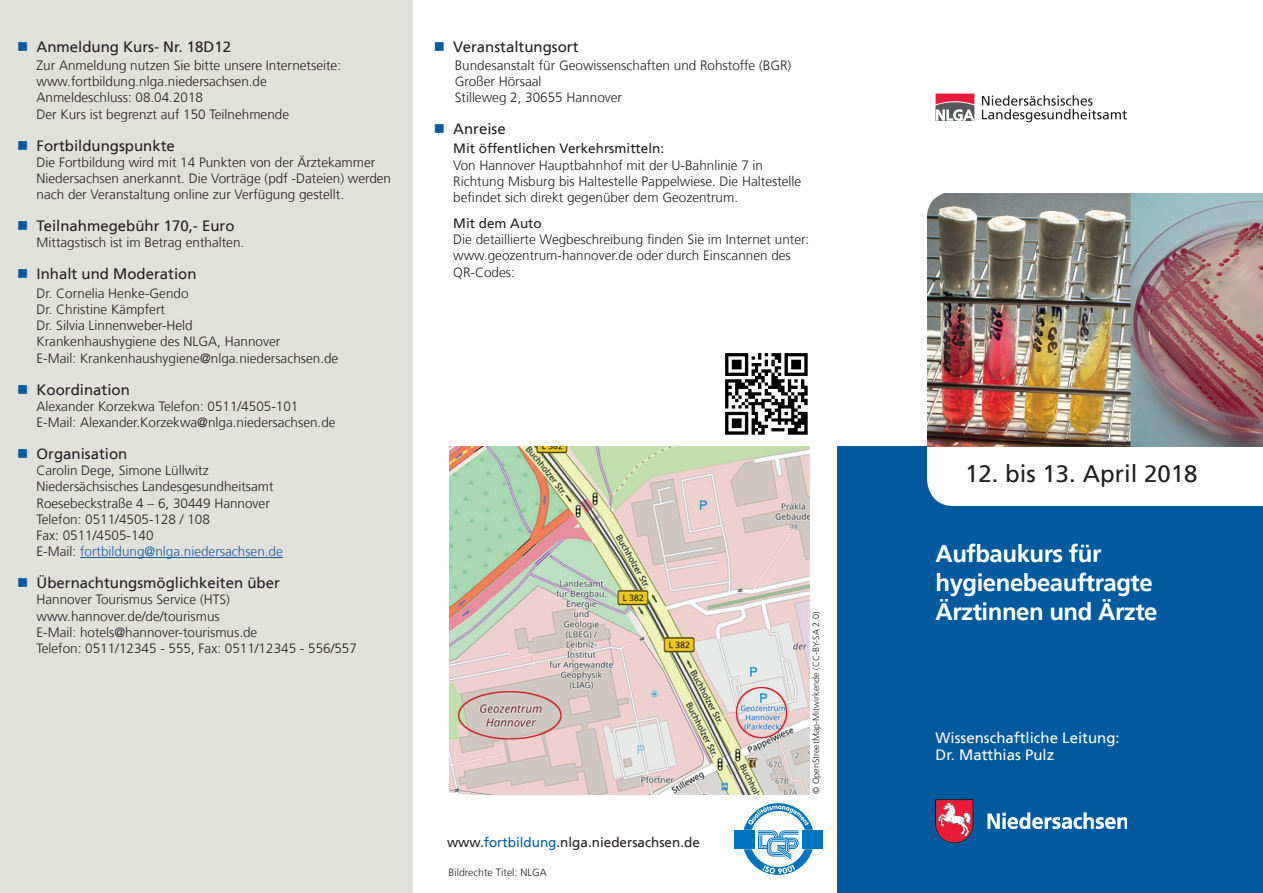
<style>
.page{position:relative;width:1263px;height:893px;background:#fff}
.page>*{position:absolute;margin:0;border:0;box-sizing:border-box;transform-origin:0 0}
.t1{font:700 24px/28.8px "NDS Frutiger";letter-spacing:-.02em;color:#fff}
.t2{font:24px "NDS Frutiger";color:#231f20}
.t3{font:15px "NDS Frutiger";color:#231f20}
.t4{font:15px/17px "NDS Frutiger";color:#fff}
.t5{font:300 13.5px/16.2px "NDS Frutiger";color:#231f20}
.t6{font:13.5px "NDS Frutiger";color:#231f20}
.t7{font:300 10.5px "NDS Frutiger";color:#231f20}
.t8{font:300 9px "NDS Frutiger";color:#231f20}
.s1{color:#015a9d}
.s2{color:#175d9e}
</style>
<div class="page">
<div style="left:838px;top:446px;width:425px;height:447px;background:#015a9d"></div>
<img style="left:935px;top:799px;width:192px;height:44px">
<svg style="left:935px;top:94px;width:39px;height:27px"></svg>
<svg style="left:982px;top:95px;width:145px;height:27px"></svg>
<svg style="left:735px;top:803px;width:87px;height:72px"></svg>
<img style="left:725px;top:353px;width:83px;height:82px">
<div style="left:927px;top:447px;width:336px;height:59px;background:#fff"></div>
<div style="left:0;top:0;width:412px;height:893px;background:#e1e1dc"></div>
<hr style="left:80px;top:557px;width:203px;height:1px;background:#175d9e">
<img style="left:927px;top:193px;width:336px;height:254px">
<img style="left:450px;top:446px;width:359px;height:348px">
<p class="t3" style="left:17px;top:38px;width:215px"><span class="s1">■</span> Anmeldung Kurs- Nr. 18D12</p>
<p class="t5" style="left:37px;top:57px;width:306px">Zur Anmeldung nutzen Sie bitte unsere Internetseite: www.fortbildung.nlga.niedersachsen.de Anmeldeschluss: 08.04.2018<br>Der Kurs ist begrenzt auf 150 Teilnehmende</p>
<p class="t3" style="left:17px;top:137px;width:159px"><span class="s1">■</span> Fortbildungspunkte</p>
<p class="t5" style="left:37px;top:154px;width:356px">Die Fortbildung wird mit 14 Punkten von der Ärztekammer<br>Niedersachsen anerkannt. Die Vorträge (pdf -Dateien) werden nach der Veranstaltung online zur Verfügung gestellt.</p>
<p class="t3" style="left:17px;top:217px;width:219px"><span class="s1">■</span> Teilnahmegebühr 170,- Euro</p>
<p class="t5" style="left:37px;top:235px;width:209px">Mittagstisch ist im Betrag enthalten.</p>
<p class="t3" style="left:17px;top:265px;width:181px"><span class="s1">■</span> Inhalt und Moderation</p>
<p class="t5" style="left:37px;top:285px;width:303px">Dr. Cornelia Henke-Gendo<br>Dr. Christine Kämpfert<br>Dr. Silvia Linnenweber-Held<br>Krankenhaushygiene des NLGA, Hannover<br>E-Mail: Krankenhaushygiene@nlga.niedersachsen.de</p>
<p class="t3" style="left:17px;top:381px;width:114px"><span class="s1">■</span> Koordination</p>
<p class="t5" style="left:37px;top:398px;width:301px">Alexander Korzekwa Telefon: 0511/4505-101<br>E-Mail: Alexander.Korzekwa@nlga.niedersachsen.de</p>
<p class="t3" style="left:17px;top:445px;width:112px"><span class="s1">■</span> Organisation</p>
<p class="t5" style="left:37px;top:463px;width:248px">Carolin Dege, Simone Lüllwitz Niedersächsisches Landesgesundheitsamt Roesebeckstraße 4 – 6, 30449 Hannover Telefon: 0511/4505-128 / 108<br>Fax: 0511/4505-140<br>E-Mail: <span class="s2">fortbildung@nlga.niedersachsen.de</span></p>
<p class="t3" style="left:17px;top:574px;width:264px"><span class="s1">■</span> Übernachtungsmöglichkeiten über</p>
<p class="t5" style="left:37px;top:592px;width:322px">Hannover Tourismus Service (HTS) www.hannover.de/de/tourismus<br>E-Mail: hotels@hannover-tourismus.de<br>Telefon: 0511/12345 - 555, Fax: 0511/12345 - 556/557</p>
<p class="t3" style="left:434px;top:38px;width:146px"><span class="s1">■</span> Veranstaltungsort</p>
<p class="t5" style="left:455px;top:57px;width:338px">Bundesanstalt für Geowissenschaften und Rohstoffe (BGR)<br>Großer Hörsaal<br>Stilleweg 2, 30655 Hannover</p>
<p class="t3" style="left:434px;top:120px;width:74px"><span class="s1">■</span> Anreise</p>
<p class="t6" style="left:453px;top:141px;width:212px">Mit öffentlichen Verkehrsmitteln:</p>
<p class="t5" style="left:453px;top:157px;width:350px">Von Hannover Hauptbahnhof mit der U-Bahnlinie 7 in<br>Richtung Misburg bis Haltestelle Pappelwiese. Die Haltestelle befindet sich direkt gegenüber dem Geozentrum.</p>
<p class="t6" style="left:453px;top:215px;width:90px">Mit dem Auto</p>
<p class="t5" style="left:453px;top:232px;width:358px">Die detaillierte Wegbeschreibung finden Sie im Internet unter: www.geozentrum-hannover.de oder durch Einscannen des<br>QR-Codes:</p>
<p class="t6" style="left:447px;top:835px;width:254px">www.<span class="s1">fortbildung</span>.nlga.niedersachsen.de</p>
<p class="t7" style="left:449px;top:867px;width:100px">Bildrechte Titel: NLGA</p>
<p class="t8" style="left:811px;top:794px;width:184px;rotate:-90deg">© OpenStreetMap-Mitwirkende (CC-BY-SA 2.0)</p>
<h1 class="t2" style="left:965px;top:459px;width:234px">12. bis 13. April 2018</h1>
<h1 class="t1" style="left:935px;top:540px;width:224px">Aufbaukurs für hygienebeauftragte<br>Ärztinnen und Ärzte</h1>
<p class="t4" style="left:935px;top:730px;width:186px">Wissenschaftliche Leitung:<br>Dr. Matthias Pulz</p>
</div>
